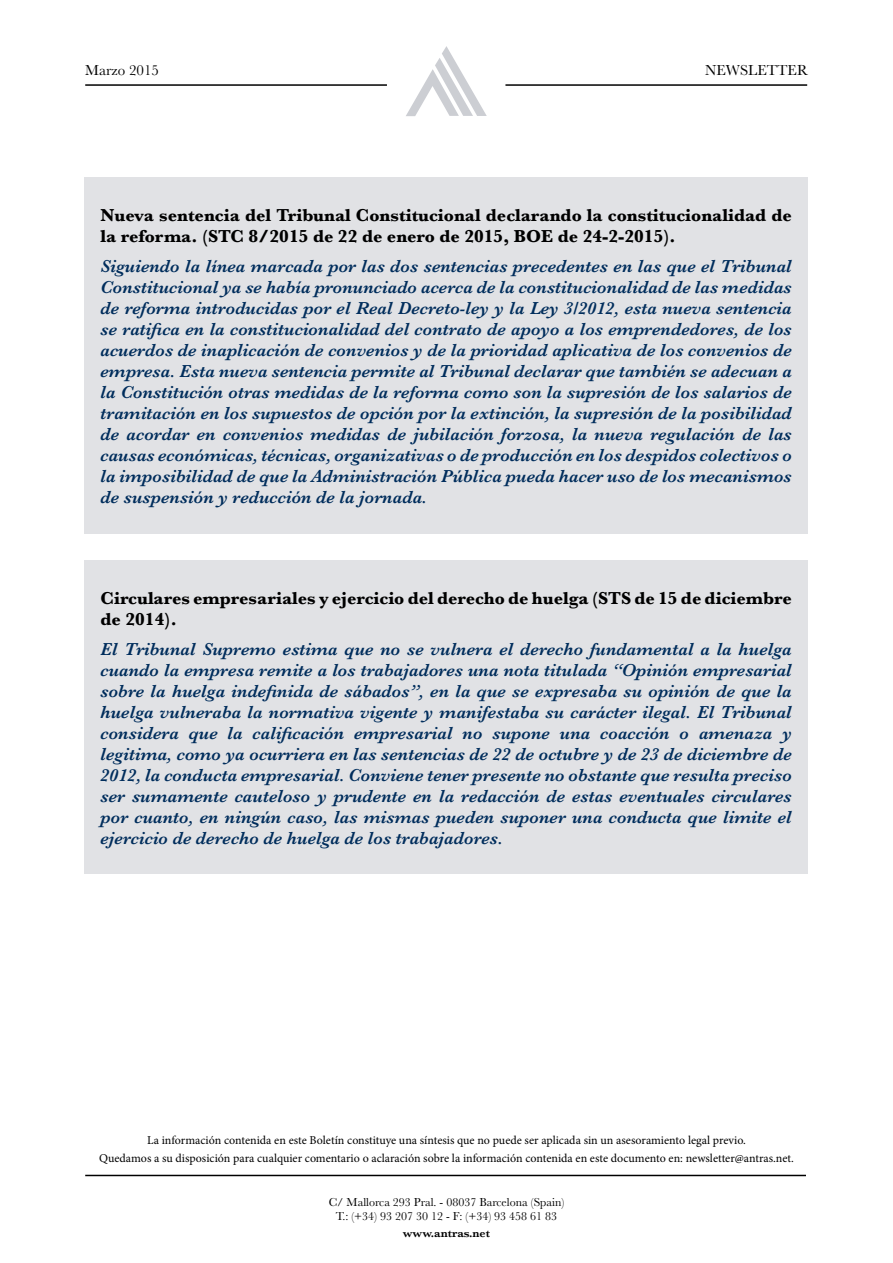
<style>
.page{position:relative;width:893px;height:1263px;background:#fff}
.page>*{position:absolute;margin:0;border:0;box-sizing:border-box;transform-origin:0 0}
.t1{font:italic 600 18px/21px "Baskerville";color:#002d5c;text-align:justify}
.t2{font:700 18px/21px "Baskerville";color:#000}
.t3{font:15px "Baskerville";color:#000}
.t4{font:12px/18px "Minion Pro";color:#000;text-align:center}
.t5{font:12px/13.5px "Baskerville";color:#000;text-align:center}
.t6{font:600 12px "Baskerville";color:#000}
</style>
<div class="page">
<div style="left:84px;top:177px;width:724px;height:357px;background:#e1e2e5"></div>
<div style="left:84px;top:560px;width:724px;height:313px;background:#e1e2e5"></div>
<svg style="left:406px;top:46px;width:81px;height:70px"></svg>
<hr style="left:85px;top:1175px;width:721px;height:1px;background:#000">
<hr style="left:85px;top:84px;width:302px;height:2px;background:#000">
<hr style="left:505px;top:84px;width:302px;height:2px;background:#000">
<p class="t3" style="left:85px;top:60px;width:75px">Marzo 2015</p>
<p class="t3" style="left:705px;top:61px;width:104px">NEWSLETTER</p>
<p class="t2" style="left:101px;top:204px;width:693px">Nueva sentencia del Tribunal Constitucional declarando la constitucionalidad de la reforma. (STC 8/2015 de 22 de enero de 2015, BOE de 24-2-2015).</p>
<p class="t1" style="left:101px;top:255px;width:693px">Siguiendo la línea marcada por las dos sentencias precedentes en las que el Tribunal Constitucional ya se había pronunciado acerca de la constitucionalidad de las medidas de reforma introducidas por el Real Decreto-ley y la Ley 3/2012, esta nueva sentencia se ratifica en la constitucionalidad del contrato de apoyo a los emprendedores, de los acuerdos de inaplicación de convenios y de la prioridad aplicativa de los convenios de empresa. Esta nueva sentencia permite al Tribunal declarar que también se adecuan a la Constitución otras medidas de la reforma como son la supresión de los salarios de tramitación en los supuestos de opción por la extinción, la supresión de la posibilidad de acordar en convenios medidas de jubilación forzosa, la nueva regulación de las causas económicas, técnicas, organizativas o de producción en los despidos colectivos o la imposibilidad de que la Administración Pública pueda hacer uso de los mecanismos de suspensión y reducción de la jornada.</p>
<p class="t2" style="left:101px;top:587px;width:693px">Circulares empresariales y ejercicio del derecho de huelga (STS de 15 de diciembre de 2014).</p>
<p class="t1" style="left:101px;top:638px;width:693px">El Tribunal Supremo estima que no se vulnera el derecho fundamental a la huelga cuando la empresa remite a los trabajadores una nota titulada “Opinión empresarial sobre la huelga indefinida de sábados”, en la que se expresaba su opinión de que la huelga vulneraba la normativa vigente y manifestaba su carácter ilegal. El Tribunal considera que la calificación empresarial no supone una coacción o amenaza y legitima, como ya ocurriera en las sentencias de 22 de octubre y de 23 de diciembre de 2012, la conducta empresarial. Conviene tener presente no obstante que resulta preciso ser sumamente cauteloso y prudente en la redacción de estas eventuales circulares por cuanto, en ningún caso, las mismas pueden suponer una conducta que limite el ejercicio de derecho de huelga de los trabajadores.</p>
<p class="t4" style="left:99px;top:1131px;width:696px">La información contenida en este Boletín constituye una síntesis que no puede ser aplicada sin un asesoramiento legal previo.<br>Quedamos a su disposición para cualquier comentario o aclaración sobre la información contenida en este documento en: newsletter@antras.net.</p>
<p class="t5" style="left:329px;top:1196px;width:237px">C/ Mallorca 293 Pral. - 08037 Barcelona (Spain)<br>T.: (+34) 93 207 30 12 - F: (+34) 93 458 61 83</p>
<p class="t6" style="left:403px;top:1225px;width:89px">www.antras.net</p>
</div>
